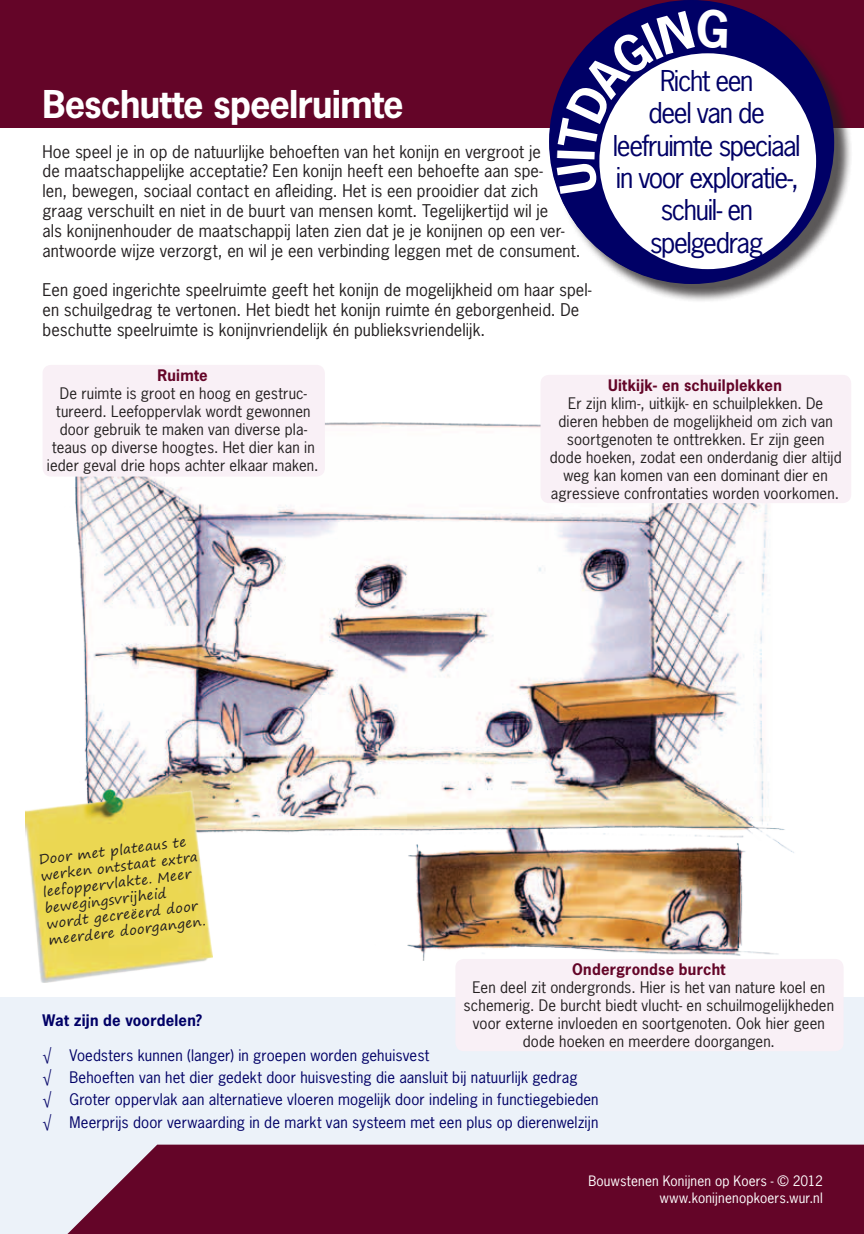
<style>
.page{position:relative;width:864px;height:1234px;background:#fff}
.page>*{position:absolute;margin:0;border:0;box-sizing:border-box;transform-origin:0 0}
.Hoofdstuk{font:700 36px "News Gothic Std";letter-spacing:-.025em;color:#fff}
.uitdaging{font:27px/32.4px "News Gothic Std";letter-spacing:-.05em;color:#006;text-align:center}
.t1{font:16.5px/19.8px "News Gothic Std";letter-spacing:.005em;color:#231f20}
.kader{font:15px/18px "News Gothic Std";letter-spacing:.01em;color:#231f20;text-align:center}
.Bulleted{font:15px "News Gothic Std";letter-spacing:.01em;color:#006}
.Tussenkop{font:700 15px "News Gothic Std";letter-spacing:.015em;color:#640528}
.Tussenkop_italic{font:700 15px "News Gothic Std";letter-spacing:.015em;color:#006}
.Geeltje{font:13.5px/16.2px "Segoe Print";color:#231f20}
.t2{font:13.5px "News Gothic Std";letter-spacing:.015em;color:#fff}
</style>
<div class="page">
<div style="left:0;top:996px;width:863px;height:237px;background:#ecf2f9"></div>
<img style="left:75px;top:422px;width:719px;height:538px">
<div style="left:68px;top:1144px;width:795px;height:89px;background:#640528"></div>
<div style="left:43px;top:365px;width:282px;height:111px;background:#f9f0f6;border-radius:9px"></div>
<div style="left:540px;top:375px;width:310px;height:128px;background:#f9f0f6;border-radius:9px"></div>
<div style="left:455px;top:958px;width:388px;height:92px;background:#f9f0f6;border-radius:9px"></div>
<img style="left:26px;top:789px;width:186px;height:193px">
<div style="left:0;top:0;width:863px;height:127px;background:#640528"></div>
<div style="left:551px;top:3px;width:301px;height:299px;background:#231f20;opacity:.75"></div>
<svg style="left:549px;top:0;width:280px;height:283px"></svg>
<div style="left:599px;top:53px;width:216px;height:216px;background:#fff;border-radius:50%"></div>
<svg style="left:556px;top:9px;width:171px;height:185px"></svg>
<p class="Hoofdstuk" style="left:43px;top:80px;width:362px">Beschutte speelruimte</p>
<p class="t1" style="left:43px;top:141px;width:539px">Hoe speel je in op de natuurlijke behoeften van het konijn en vergroot je<br>de maatschappelijke acceptatie? Een konijn heeft een behoefte aan spe-<br>len, bewegen, sociaal contact en afleiding. Het is een prooidier dat zich graag verschuilt en niet in de buurt van mensen komt. Tegelijkertijd wil je<br>als konijnenhouder de maatschappij laten zien dat je je konijnen op een ver&shy;antwoorde wijze verzorgt, en wil je een verbinding leggen met de consument.</p>
<p class="t1" style="left:43px;top:280px;width:550px">Een goed ingerichte speelruimte geeft het konijn de mogelijkheid om haar spel&shy;en schuilgedrag te vertonen. Het biedt het konijn ruimte én geborgenheid. De beschutte speelruimte is konijnvriendelijk én publieksvriendelijk.</p>
<p class="uitdaging" style="left:612px;top:64px;width:189px">Richt een<br>deel van de leefruimte speciaal in voor exploratie-, schuil- en spelgedrag</p>
<p class="Tussenkop" style="left:157px;top:365px;width:52px">Ruimte</p>
<p class="kader" style="left:47px;top:384px;width:273px">De ruimte is groot en hoog en gestruc&shy;tureerd. Leefoppervlak wordt gewonnen door gebruik te maken van diverse pla&shy;teaus op diverse hoogtes. Het dier kan in ieder geval drie hops achter elkaar maken.</p>
<p class="Geeltje" style="left:38px;top:851px;width:159px;rotate:-7deg">Door met plateaus te werken ontstaat extra leefoppervlakte. Meer bewegingsvrijheid wordt gecreëerd door meerdere doorgangen.</p>
<p class="Tussenkop" style="left:607px;top:375px;width:175px">Uitkijk- en schuilplekken</p>
<p class="kader" style="left:549px;top:394px;width:293px">Er zijn klim-, uitkijk- en schuilplekken. De dieren hebben de mogelijkheid om zich van soortgenoten te onttrekken. Er zijn geen dode hoeken, zodat een onderdanig dier altijd weg kan komen van een dominant dier en agressieve confrontaties worden voorkomen.</p>
<p class="Tussenkop" style="left:572px;top:959px;width:155px">Ondergrondse burcht</p>
<p class="kader" style="left:463px;top:977px;width:372px">Een deel zit ondergronds. Hier is het van nature koel en schemerig. De burcht biedt vlucht- en schuilmogelijkheden voor externe invloeden en soortgenoten. Ook hier geen dode hoeken en meerdere doorgangen.</p>
<p class="Tussenkop_italic" style="left:43px;top:1009px;width:161px">Wat zijn de voordelen?</p>
<p class="Bulleted" style="left:43px;top:1045px;width:388px">√ Voedsters kunnen (langer) in groepen worden gehuisvest</p>
<p class="Bulleted" style="left:43px;top:1067px;width:536px">√ Behoeften van het dier gedekt door huisvesting die aansluit bij natuurlijk gedrag</p>
<p class="Bulleted" style="left:43px;top:1089px;width:557px">√ Groter oppervlak aan alternatieve vloeren mogelijk door indeling in functiegebieden</p>
<p class="Bulleted" style="left:43px;top:1111px;width:557px">√ Meerprijs door verwaarding in de markt van systeem met een plus op dierenwelzijn</p>
<p class="t2" style="left:588px;top:1172px;width:236px">Bouwstenen Konijnen op Koers - © 2012</p>
<p class="t2" style="left:659px;top:1188px;width:164px">www.konijnenopkoers.wur.nl</p>
</div>
